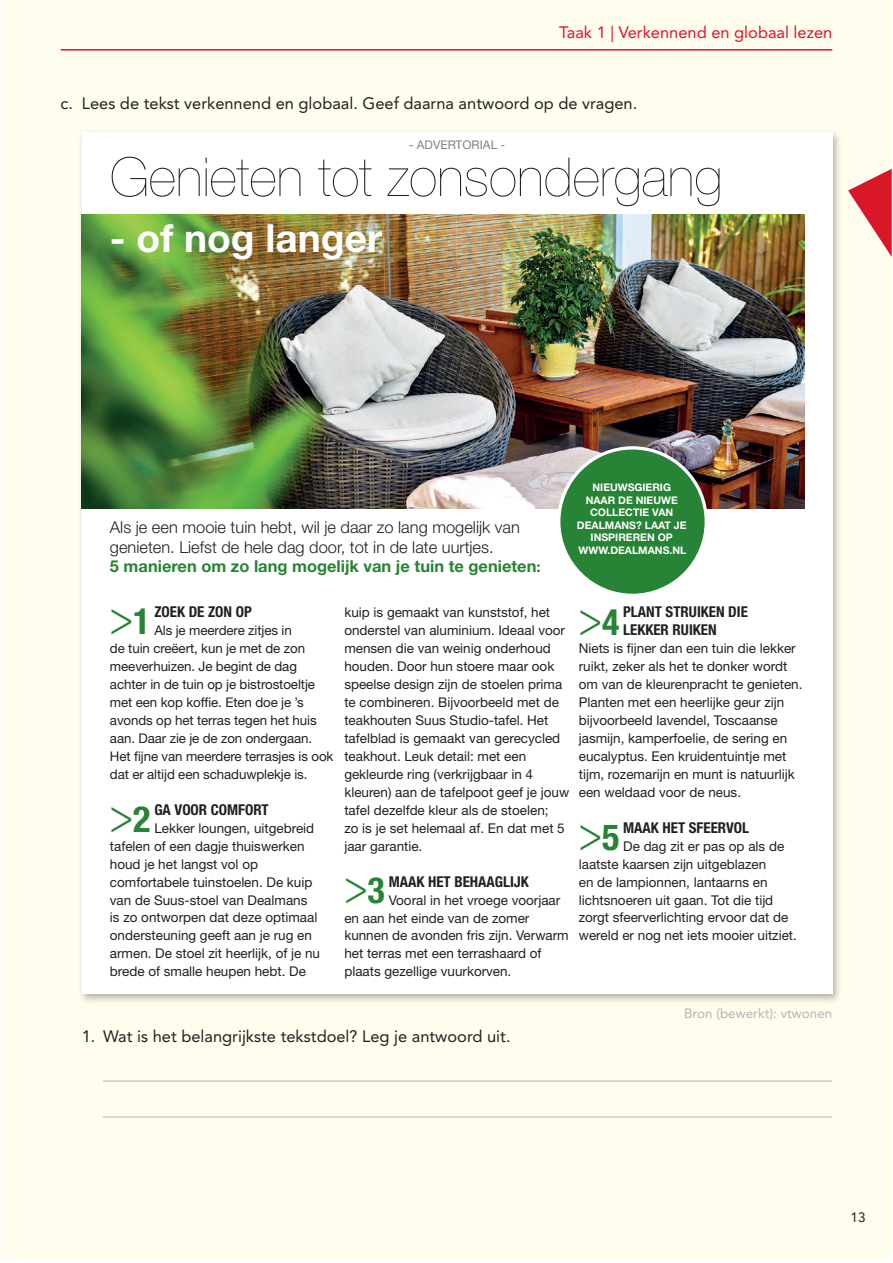
<style>
.page{position:relative;width:893px;height:1263px;background:#fff}
.page>*{position:absolute;margin:0;border:0;box-sizing:border-box;transform-origin:0 0}
.t1{font:200 53.85px "Helvetica Neue LT Std";color:#231f20}
.t2{font:300 condensed 48.45px "Helvetica Neue LT Std";color:#278335;scale:.8 1}
.t3{font:700 38.85px "Helvetica Neue LT Std";color:#fff}
.t4{font:300 16.5px/19.8px "Helvetica Neue LT Std";color:#231f20}
.t5{font:16.5px "Avenir LT Std";color:#231f20}
.t6{font:16.5px "Avenir LT Std";color:#d91729}
.t7{font:700 condensed 15px/18px "Helvetica Neue LT Std";color:#231f20}
.t8{font:13.5px/18px "Helvetica Neue LT Std";color:#231f20}
.t9{font:13.5px "Avenir LT Std";color:#b2b3b7}
.t10{font:13.5px "Avenir LT Std";color:#231f20}
.t11{font:13.35px/18px "Helvetica Neue LT Std";letter-spacing:-.005em;color:#231f20}
.t12{font:12px "Helvetica Neue LT Std";color:#808285}
.t13{font:700 10.5px/12.6px "Helvetica Neue LT Std";color:#fff;text-align:center}
.s1{font-weight:700;color:#278335}
.s2{font-weight:700;font-size:15px;color:#278335}
.s3{font-weight:700;font-size:36.15px}
</style>
<div class="page">
<div style="left:1px;top:0;width:891px;height:1259px;background:#fffdee"></div>
<svg style="left:848px;top:169px;width:44px;height:88px"></svg>
<hr style="left:61px;top:49px;width:771px;height:2px;background:#d91729">
<hr style="left:103px;top:1081px;width:729px;height:1px;background:#b2b3b7">
<hr style="left:103px;top:1116px;width:729px;height:1px;background:#b2b3b7">
<img style="left:81px;top:132px;width:758px;height:870px">
<div style="left:82px;top:133px;width:750px;height:861px;background:#fff"></div>
<img style="left:82px;top:215px;width:722px;height:293px">
<div style="left:559px;top:448px;width:147px;height:147px;background:#278335;border-radius:50%"></div>
<div style="left:557px;top:446px;width:151px;height:151px;border:3px solid #fff;border-radius:50%"></div>
<p class="t6" style="left:559px;top:22px;width:275px">Taak 1 | Verkennend en globaal lezen</p>
<p class="t5" style="left:61px;top:93px;width:578px">c. Lees de tekst verkennend en globaal. Geef daarna antwoord op de vragen.</p>
<p class="t12" style="left:409px;top:137px;width:98px">- ADVERTORIAL -</p>
<h1 class="t1" style="left:110px;top:146px;width:614px">Genieten tot zonsondergang</h1>
<h3 class="t3" style="left:110px;top:214px;width:274px">- of nog langer</h3>
<p class="t4" style="left:110px;top:517px;width:432px">Als je een mooie tuin hebt, wil je daar zo lang mogelijk van genieten. Liefst de hele dag door, tot in de late uurtjes.<br><span class="s1">5 manieren om zo lang mogelijk van je tuin te genieten</span><span class="s2">:</span></p>
<p class="t7" style="left:154px;top:603px;width:99px">ZOEK DE ZON OP</p>
<p class="t11" style="left:110px;top:621px;width:225px;text-indent:44px">Als je meerdere zitjes in<br>de tuin creëert, kun je met de zon meeverhuizen. Je begint de dag achter in de tuin op je bistrostoeltje met een kop koffie. Eten doe je ’s avonds op het terras tegen het huis aan. Daar zie je de zon ondergaan.<br>Het fijne van meerdere terrasjes is ook dat er altijd een schaduwplekje is.</p>
<p class="t7" style="left:154px;top:800px;width:116px">GA VOOR COMFORT</p>
<p class="t8" style="left:110px;top:819px;width:212px;text-indent:44px">Lekker loungen, uitgebreid tafelen of een dagje thuiswerken houd je het langst vol op comfortabele tuinstoelen. De kuip van de Suus-stoel van Dealmans is zo ontworpen dat deze optimaal ondersteuning geeft aan je rug en armen. De stoel zit heerlijk, of je nu brede of smalle heupen hebt. De</p>
<p class="t8" style="left:344px;top:603px;width:226px">kuip is gemaakt van kunststof, het onderstel van aluminium. Ideaal voor mensen die van weinig onderhoud houden. Door hun stoere maar ook speelse design zijn de stoelen prima te combineren. Bijvoorbeeld met de teakhouten Suus Studio-tafel. Het tafelblad is gemaakt van gerecycled teakhout. Leuk detail: met een gekleurde ring (verkrijgbaar in 4 kleuren) aan de tafelpoot geef je jouw tafel dezelfde kleur als de stoelen;<br>zo is je set helemaal af. En dat met 5 jaar garantie.</p>
<p class="t7" style="left:389px;top:872px;width:142px">MAAK HET BEHAAGLIJK</p>
<p class="t8" style="left:344px;top:890px;width:226px;text-indent:44px">Vooral in het vroege voorjaar en aan het einde van de zomer kunnen de avonden fris zijn. Verwarm het terras met een terrashaard of plaats gezellige vuurkorven.</p>
<h2 class="t2" style="left:110px;top:589px;width:52px">&gt;<span class="s3">1</span></h2>
<h2 class="t2" style="left:110px;top:787px;width:52px">&gt;<span class="s3">2</span></h2>
<h2 class="t2" style="left:344px;top:858px;width:52px">&gt;<span class="s3">3</span></h2>
<p class="t13" style="left:577px;top:481px;width:111px">NIEUWSGIERIG<br>NAAR DE NIEUWE<br>COLLECTIE VAN<br>DEALMANS? LAAT JE<br>INSPIREREN OP<br>WWW.DEALMANS.NL</p>
<p class="t7" style="left:623px;top:603px;width:126px">PLANT STRUIKEN DIE<br>LEKKER RUIKEN</p>
<p class="t8" style="left:579px;top:639px;width:225px">Niets is fijner dan een tuin die lekker ruikt, zeker als het te donker wordt om van de kleurenpracht te genieten.<br>Planten met een heerlijke geur zijn bijvoorbeeld lavendel, Toscaanse jasmijn, kamperfoelie, de sering en eucalyptus. Een kruidentuintje met tijm, rozemarijn en munt is natuurlijk een weldaad voor de neus.</p>
<p class="t7" style="left:623px;top:818px;width:127px">MAAK HET SFEERVOL</p>
<p class="t8" style="left:579px;top:837px;width:220px;text-indent:44px">De dag zit er pas op als de laatste kaarsen zijn uitgeblazen<br>en de lampionnen, lantaarns en lichtsnoeren uit gaan. Tot die tijd zorgt sfeerverlichting ervoor dat de wereld er nog net iets mooier uitziet.</p>
<h2 class="t2" style="left:579px;top:590px;width:52px">&gt;<span class="s3">4</span></h2>
<h2 class="t2" style="left:579px;top:805px;width:52px">&gt;<span class="s3">5</span></h2>
<p class="t5" style="left:82px;top:1027px;width:430px">1. Wat is het belangrijkste tekstdoel? Leg je antwoord uit.</p>
<p class="t9" style="left:684px;top:1006px;width:150px">Bron (bewerkt): vtwonen</p>
<p class="t10" style="left:851px;top:1209px;width:16px">13</p>
</div>
